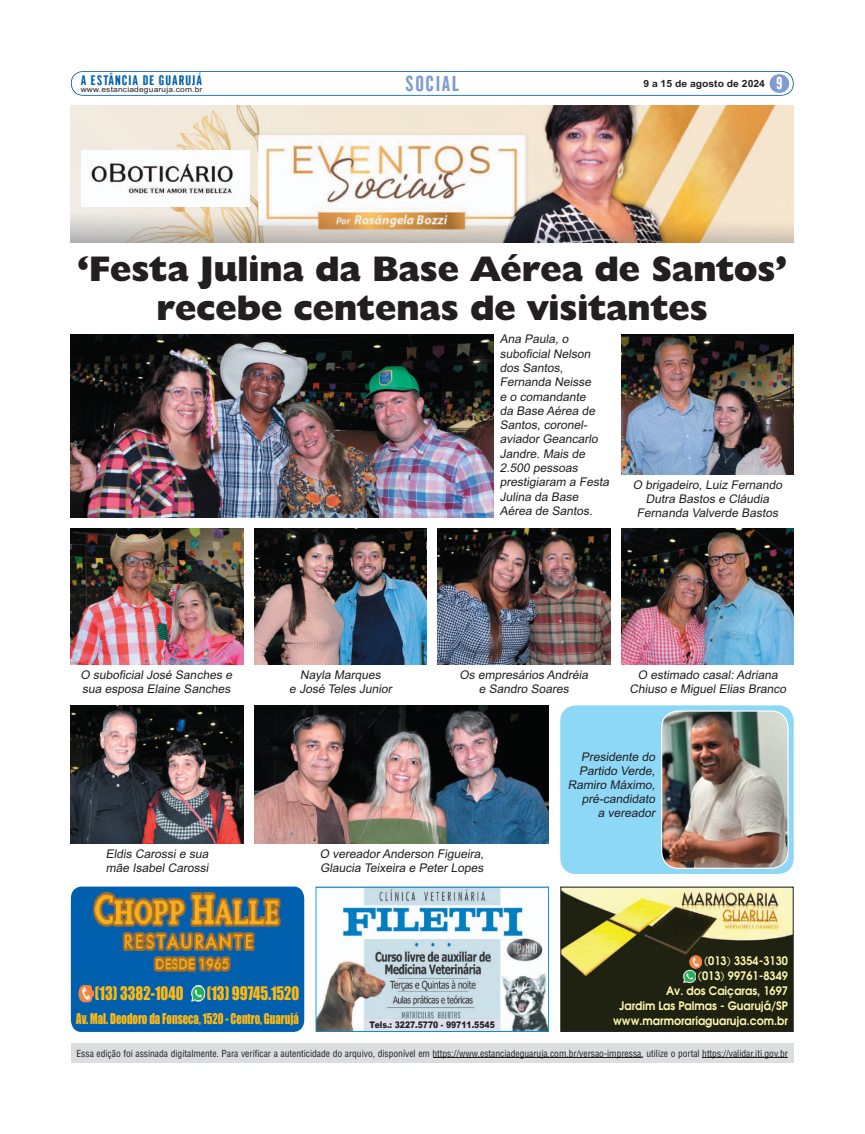
<style>
.page{position:relative;width:865px;height:1134px;background:#fff}
.page>*{position:absolute;margin:0;border:0;box-sizing:border-box;transform-origin:0 0}
.t1{font:800 35.8px/38.7px "Humanist 521 BT";color:#231f20;text-align:center}
.t2{font:20.9px "Gothic CG No 1";letter-spacing:.075em;color:#809bcf;scale:1.05 1}
.t3{font:17.3px "Impact";color:#fcb814;scale:.85 1}
.t4{font:16.5px "Gothic CG No 1";color:#fff;scale:1.05 1}
.t5{font:13.7px "Impact";color:#fcb814;scale:.78 1}
.t6{font:13.4px "Gothic CG No 1";letter-spacing:.075em;color:#0160ae;scale:1.08 1}
.t7{font:italic 12px/14.3px "Arial";color:#231f20}
.t8{font:700 11.7px/14.8px "Avalon";color:#fff8ae;text-align:right;scale:.94 1}
.t9{font:700 9.9px "Arial";color:#231f20;scale:1.05 1}
.t10{font:9.5px "Switzerland Condensed";color:#231f20}
.t11{font:900 9.2px "Arial";color:#231f20;scale:.84 1}
.t12{font:7.5px "Arial";letter-spacing:.025em;color:#231f20;scale:1.11 1}
</style>
<div class="page">
<div style="left:560px;top:705px;width:234px;height:169px;background:#8dd7f7;border-radius:16px"></div>
<svg style="left:71px;top:71px;width:723px;height:25px"></svg>
<div style="left:770px;top:74px;width:19px;height:19px;background:#809bcf;border-radius:50%"></div>
<img style="left:71px;top:105px;width:723px;height:137px">
<img style="left:82px;top:151px;width:167px;height:56px">
<div style="left:71px;top:1043px;width:723px;height:20px;background:#dcdddf"></div>
<hr style="left:433px;top:1057px;width:208px;height:1px;background:#231f20">
<hr style="left:702px;top:1057px;width:86px;height:1px;background:#231f20">
<svg style="left:560px;top:887px;width:234px;height:145px;background:#5e5c38"></svg>
<svg style="left:316px;top:887px;width:233px;height:145px"></svg>
<div style="left:365px;top:1020px;width:134px;height:11px;background:#e0dfef"></div>
<svg style="left:71px;top:887px;width:233px;height:145px;background:#306a8e"></svg>
<img style="left:661px;top:710px;width:128px;height:159px">
<img style="left:622px;top:529px;width:172px;height:135px">
<img style="left:622px;top:335px;width:172px;height:140px">
<img style="left:71px;top:335px;width:423px;height:182px">
<img style="left:254px;top:529px;width:173px;height:135px">
<img style="left:71px;top:705px;width:172px;height:139px">
<img style="left:438px;top:529px;width:172px;height:135px">
<img style="left:71px;top:529px;width:172px;height:135px">
<img style="left:254px;top:705px;width:295px;height:139px">
<p class="t6" style="left:81px;top:76px;width:114px">A ESTÂNCIA DE GUARUJÁ</p>
<p class="t12" style="left:81px;top:87px;width:111px">www.estanciadeguaruja.com.br</p>
<h2 class="t2" style="left:405px;top:76px;width:53px">SOCIAL</h2>
<p class="t9" style="left:643px;top:80px;width:117px">9 a 15 de agosto de 2024</p>
<h3 class="t4" style="left:777px;top:77px;width:7px">9</h3>
<h1 class="t1" style="left:77px;top:254px;width:711px">‘Festa Julina da Base Aérea de Santos’ recebe centenas de visitantes</h1>
<p class="t7" style="left:500px;top:333px;width:113px">Ana Paula, o suboficial Nelson dos Santos,<br>Fernanda Neisse<br>e o comandante<br>da Base Aérea de<br>Santos, coronel&shy;aviador Geancarlo<br>Jandre. Mais de<br>2.500 pessoas prestigiaram a Festa<br>Julina da Base<br>Aérea de Santos.</p>
<p class="t7" style="left:633px;top:479px;width:153px;line-height:14px;text-align:center">O brigadeiro, Luiz Fernando<br>Dutra Bastos e Cláudia<br>Fernanda Valverde Bastos</p>
<p class="t7" style="left:81px;top:669px;width:155px;line-height:14px">O suboficial José Sanches e sua esposa Elaine Sanches</p>
<p class="t7" style="left:289px;top:669px;width:106px;line-height:14px;text-align:center">Nayla Marques<br>e José Teles Junior</p>
<p class="t7" style="left:460px;top:669px;width:132px;line-height:14px;text-align:center">Os empresários Andréia e Sandro Soares</p>
<p class="t7" style="left:630px;top:669px;width:160px;line-height:14px;text-align:center">O estimado casal: Adriana<br>Chiuso e Miguel Elias Branco</p>
<p class="t7" style="left:106px;top:848px;width:106px;line-height:14px">Eldis Carossi e sua mãe Isabel Carossi</p>
<p class="t7" style="left:320px;top:848px;width:167px;line-height:14px">O vereador Anderson Figueira,<br>Glaucia Teixeira e Peter Lopes</p>
<h3 class="t3" style="left:95px;top:988px;width:106px">(13) 3382-1040</h3>
<h3 class="t3" style="left:207px;top:988px;width:110px">(13) 99745.1520</h3>
<p class="t5" style="left:76px;top:1014px;width:287px">Av. Mal. Deodoro da Fonseca, 1520 - Centro, Guarujá</p>
<p class="t11" style="left:370px;top:1022px;width:151px">Tels.: 3227.5770 - 99711.5545</p>
<p class="t7" style="left:568px;top:751px;width:91px;line-height:14px;text-align:right">Presidente do<br>Partido Verde,<br>Ramiro Máximo, pré-candidato<br>a vereador</p>
<p class="t8" style="left:613px;top:955px;width:188px">(013) 3354-3130<br>(013) 99761-8349<br>Av. dos Caiçaras, 1697<br>Jardim Las Palmas - Guarujá/SP www.marmorariaguaruja.com.br</p>
<p class="t10" style="left:77px;top:1049px;width:713px">Essa edição foi assinada digitalmente. Para verificar a autenticidade do arquivo, disponível em https://www.estanciadeguaruja.com.br/versao-impressa, utilize o portal https://validar.iti.gov.br</p>
</div>
